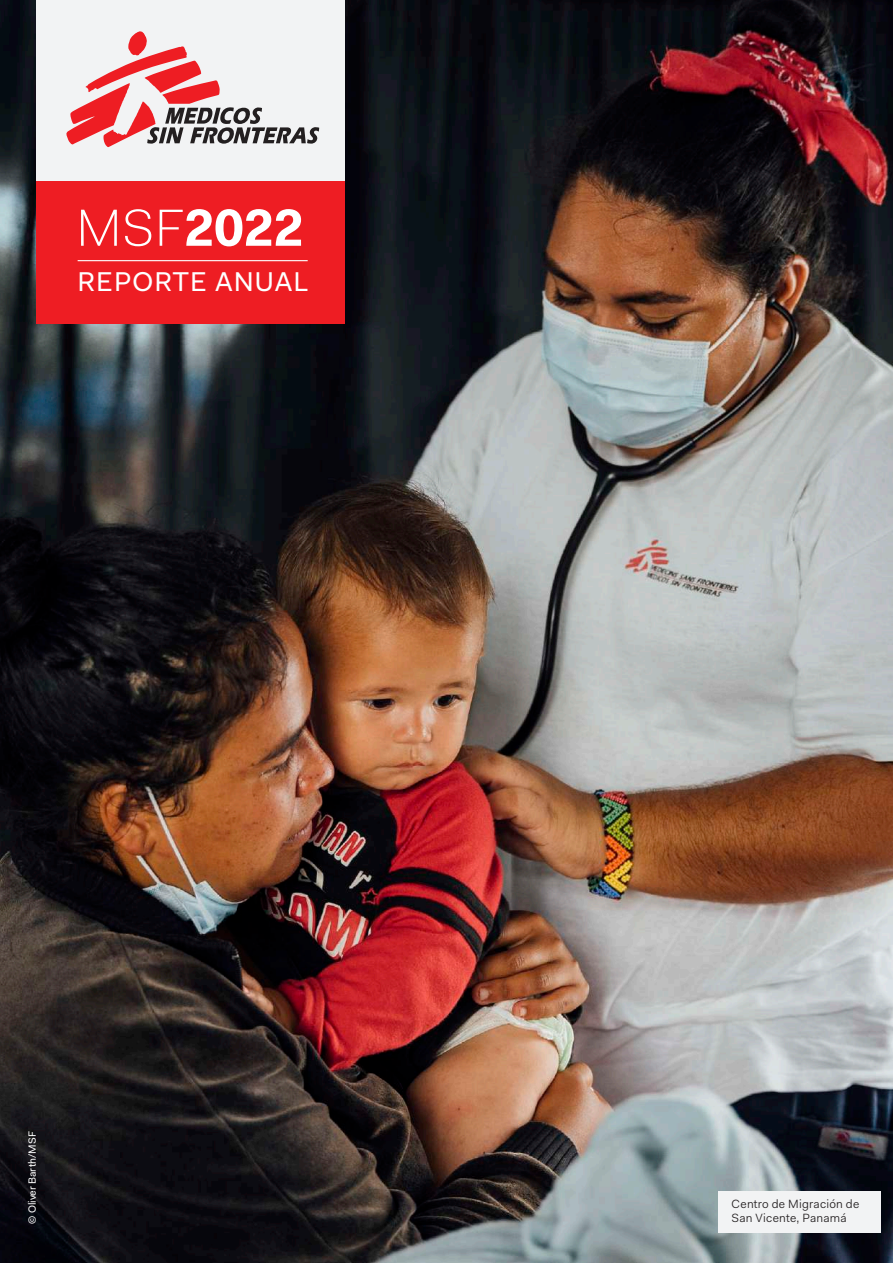
<style>
.page{position:relative;width:893px;height:1263px;background:#fff}
.page>*{position:absolute;margin:0;border:0;box-sizing:border-box;transform-origin:0 0}
.t1{font:700 52.5px "Fakt Pro";color:#fff}
.t2{font:27.3px "Fakt Pro";letter-spacing:.04em;color:#fff}
.t3{font:12px/14.2px "Fakt Pro Blond";letter-spacing:.02em;color:#231f20}
.t4{font:10.5px "Fakt Pro";color:#fff}
.s1{font-weight:300}
</style>
<div class="page">
<img style="left:0;top:0;width:893px;height:1263px">
<div style="left:718px;top:1191px;width:163px;height:41px;background:#f2f3f4"></div>
<div style="left:36px;top:0;width:309px;height:182px;background:#f2f3f4"></div>
<div style="left:36px;top:181px;width:309px;height:142px;background:#ee1d23"></div>
<svg style="left:66px;top:31px;width:253px;height:116px"></svg>
<hr style="left:78px;top:260px;width:230px;height:1px;background:#fff">
<h1 class="t1" style="left:76px;top:193px;width:229px"><span class="s1">MSF</span>2022</h1>
<h2 class="t2" style="left:77px;top:263px;width:232px">REPORTE ANUAL</h2>
<p class="t4" style="left:25px;top:1224px;width:94px;rotate:-90deg">© Oliver Barth/MSF</p>
<p class="t3" style="left:732px;top:1197px;width:129px">Centro de Migración de<br>San Vicente, Panamá</p>
</div>
